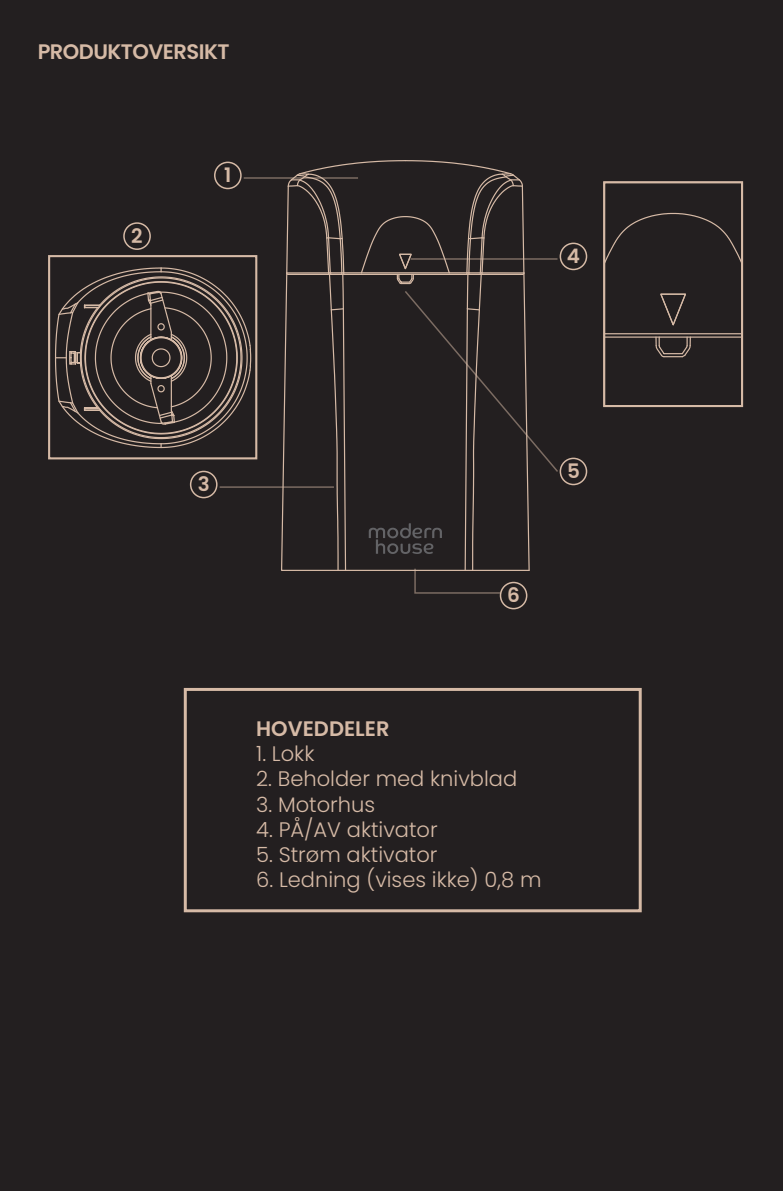
<style>
.page{position:relative;width:783px;height:1191px;background:#fff}
.page>*{position:absolute;margin:0;border:0;box-sizing:border-box;transform-origin:0 0}
.t1{font:300 21px "Poppins";color:#d6baa6}
.t2{font:600 21px "Poppins";letter-spacing:-.025em;color:#d6baa6}
.t3{font:600 21px "Poppins";color:#d6baa6}
.t4{font:600 20.1px "Poppins";color:#d6baa6}
</style>
<div class="page">
<div style="left:0;top:0;width:782px;height:1191px;background:#231f20"></div>
<div style="left:184px;top:688px;width:457px;height:224px;border:3px solid #d6baa6"></div>
<div style="left:559px;top:243px;width:28px;height:27px;border:2px solid #d6baa6;border-radius:50%"></div>
<div style="left:214px;top:162px;width:27px;height:27px;border:2px solid #d6baa6;border-radius:50%"></div>
<div style="left:123px;top:222px;width:28px;height:28px;border:2px solid #d6baa6;border-radius:50%"></div>
<hr style="left:244px;top:177px;width:114px;height:2px;background:#d6baa6">
<div style="left:190px;top:471px;width:27px;height:27px;border:2px solid #d6baa6;border-radius:50%"></div>
<hr style="left:219px;top:486px;width:115px;height:2px;background:#d6baa6">
<div style="left:559px;top:457px;width:28px;height:28px;border:2px solid #d6baa6;border-radius:50%"></div>
<div style="left:499px;top:582px;width:28px;height:27px;border:2px solid #d6baa6;border-radius:50%"></div>
<div style="left:48px;top:255px;width:209px;height:204px;border:2px solid #d6baa6"></div>
<svg style="left:55px;top:267px;width:197px;height:182px"></svg>
<svg style="left:606px;top:212px;width:134px;height:146px"></svg>
<hr style="left:604px;top:333px;width:137px;height:1px;background:#d6baa6">
<div style="left:603px;top:181px;width:140px;height:226px;border:2px solid #d6baa6"></div>
<svg style="left:280px;top:343px;width:5px;height:228px"></svg>
<svg style="left:285px;top:160px;width:273px;height:433px"></svg>
<p class="t2" style="left:38px;top:39px;width:193px">PRODUKTOVERSIKT</p>
<p class="t4" style="left:131px;top:224px;width:13px">2</p>
<p class="t4" style="left:224px;top:163px;width:9px">1</p>
<p class="t4" style="left:566px;top:244px;width:15px">4</p>
<p class="t4" style="left:198px;top:472px;width:13px">3</p>
<p class="t4" style="left:507px;top:583px;width:14px">6</p>
<p class="t4" style="left:567px;top:459px;width:14px">5</p>
<p class="t3" style="left:256px;top:716px;width:135px">HOVEDDELER</p>
<p class="t1" style="left:256px;top:741px;width:60px">1. Lokk</p>
<p class="t1" style="left:256px;top:767px;width:262px">2. Beholder med knivblad</p>
<p class="t1" style="left:256px;top:792px;width:120px">3. Motorhus</p>
<p class="t1" style="left:256px;top:817px;width:183px">4. PÅ/AV aktivator</p>
<p class="t1" style="left:256px;top:842px;width:183px">5. Strøm aktivator</p>
<p class="t1" style="left:256px;top:867px;width:287px">6. Ledning (vises ikke) 0,8 m</p>
</div>
